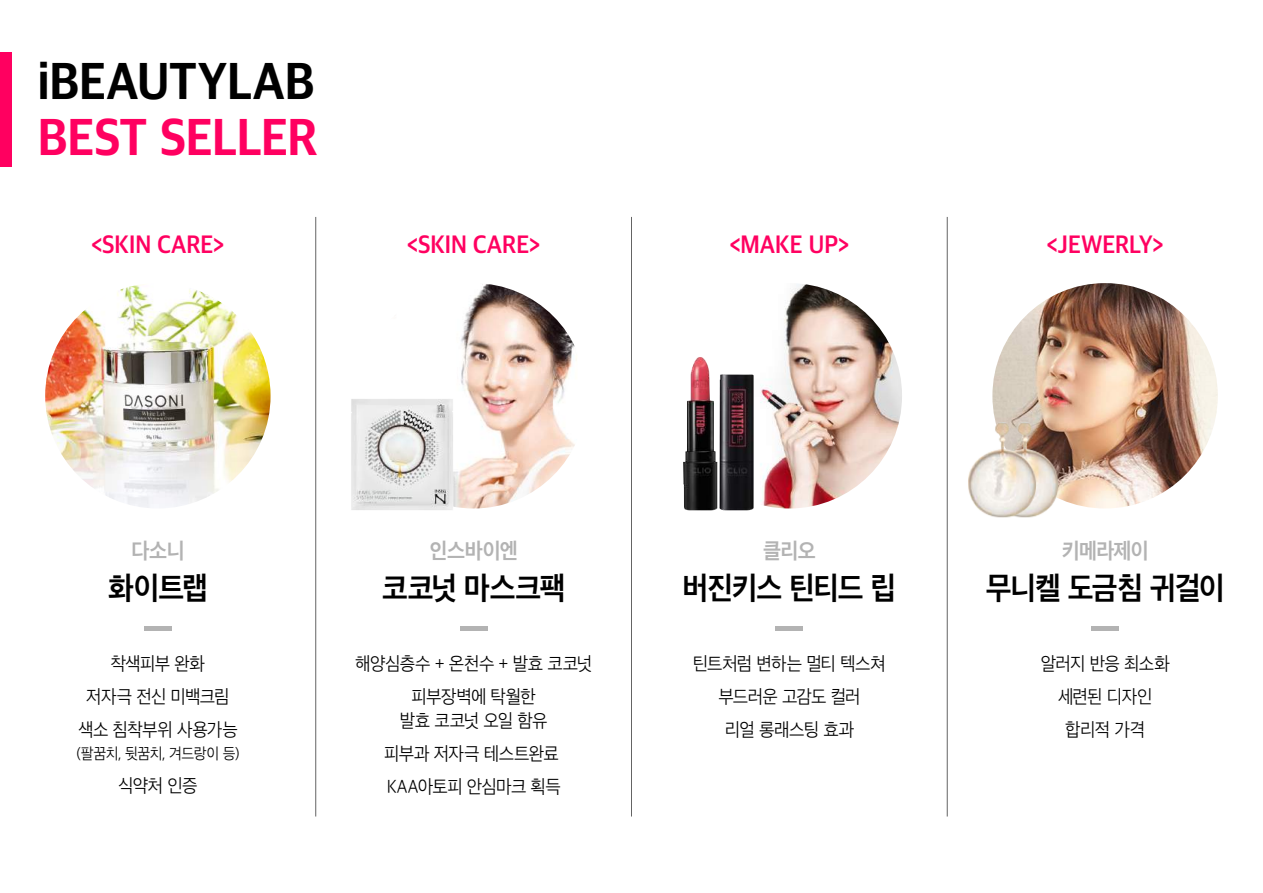
<style>
.page{position:relative;width:1263px;height:893px;background:#fff}
.page>*{position:absolute;margin:0;border:0;box-sizing:border-box;transform-origin:0 0}
.t1{font:49.5px "SD Gothic Neoa h Ex Bd";letter-spacing:-.01em;color:#000;scale:.93 1}
.t2{font:49.5px "SD Gothic Neoa h Ex Bd";letter-spacing:-.02em;color:#ff0060;scale:.93 1}
.t3{font:30px "SD Gothic Neoa g Bd";letter-spacing:-.04em;color:#000;scale:.93 1}
.t4{font:24px "SD Gothic Neoa g Bd";letter-spacing:-.025em;color:#ff0060;scale:.93 1}
.t5{font:21px "SD Gothic Neoa g Bd";letter-spacing:-.03em;color:#b3b3b3;scale:.93 1}
.t6{font:18px/33px "SD Gothic Neoa c Lt";letter-spacing:-.035em;color:#000;text-align:center;scale:.93 1}
.t7{font:15px "SD Gothic Neoa c Lt";letter-spacing:-.03em;color:#000;scale:.93 1}
</style>
<div class="page">
<div style="left:0;top:52px;width:11px;height:114px;background:#ff0060"></div>
<img style="left:45px;top:283px;width:226px;height:225px;border-radius:113px">
<hr style="left:144px;top:626px;width:28px;height:4px;background:#b3b3b3">
<img style="left:361px;top:283px;width:225px;height:225px;border-radius:113px">
<hr style="left:460px;top:626px;width:27px;height:4px;background:#b3b3b3">
<hr style="left:315px;top:217px;width:1px;height:599px;background:#646464">
<hr style="left:631px;top:217px;width:1px;height:599px;background:#646464">
<hr style="left:947px;top:217px;width:1px;height:599px;background:#646464">
<img style="left:677px;top:283px;width:225px;height:225px;border-radius:113px">
<hr style="left:775px;top:626px;width:28px;height:4px;background:#b3b3b3">
<img style="left:992px;top:283px;width:226px;height:225px;border-radius:113px">
<hr style="left:1091px;top:626px;width:28px;height:4px;background:#b3b3b3">
<img style="left:677px;top:333px;width:112px;height:178px">
<img style="left:351px;top:381px;width:124px;height:129px">
<img style="left:1072px;top:399px;width:23px;height:109px">
<img style="left:946px;top:399px;width:126px;height:141px">
<h1 class="t1" style="left:38px;top:57px;width:299px">iBEAUTYLAB</h1>
<h1 class="t2" style="left:38px;top:113px;width:302px">BEST SELLER</h1>
<h3 class="t4" style="left:91px;top:233px;width:145px">&lt;SKIN CARE&gt;</h3>
<h3 class="t4" style="left:407px;top:233px;width:145px">&lt;SKIN CARE&gt;</h3>
<h3 class="t4" style="left:729px;top:233px;width:131px">&lt;MAKE UP&gt;</h3>
<h3 class="t4" style="left:1046px;top:233px;width:128px">&lt;JEWERLY&gt;</h3>
<p class="t5" style="left:131px;top:540px;width:59px">다소니</p>
<p class="t5" style="left:430px;top:540px;width:96px">인스바이엔</p>
<p class="t5" style="left:763px;top:540px;width:58px">클리오</p>
<p class="t5" style="left:1062px;top:540px;width:95px">키메라제이</p>
<h2 class="t3" style="left:108px;top:573px;width:109px">화이트랩</h2>
<h2 class="t3" style="left:382px;top:573px;width:199px">코코넛 마스크팩</h2>
<h2 class="t3" style="left:683px;top:573px;width:231px">버진키스 틴티드 립</h2>
<h2 class="t3" style="left:986px;top:573px;width:259px">무니켈 도금침 귀걸이</h2>
<p class="t6" style="left:78px;top:647px;width:173px">착색피부 완화<br>저자극 전신 미백크림 색소 침착부위 사용가능</p>
<p class="t7" style="left:76px;top:746px;width:177px">(팔꿈치, 뒷꿈치, 겨드랑이 등)</p>
<p class="t6" style="left:118px;top:769px;width:87px">식약처 인증</p>
<p class="t6" style="left:355px;top:647px;width:256px">해양심층수 + 온천수 + 발효 코코넛 피부장벽에 탁월한</p>
<p class="t6" style="left:384px;top:704px;width:191px">발효 코코넛 오일 함유 피부과 저자극 테스트완료<br>KAA아토피 안심마크 획득</p>
<p class="t6" style="left:693px;top:647px;width:209px">틴트처럼 변하는 멀티 텍스쳐 부드러운 고감도 컬러<br>리얼 롱래스팅 효과</p>
<p class="t6" style="left:1041px;top:647px;width:140px">알러지 반응 최소화 세련된 디자인 합리적 가격</p>
</div>
